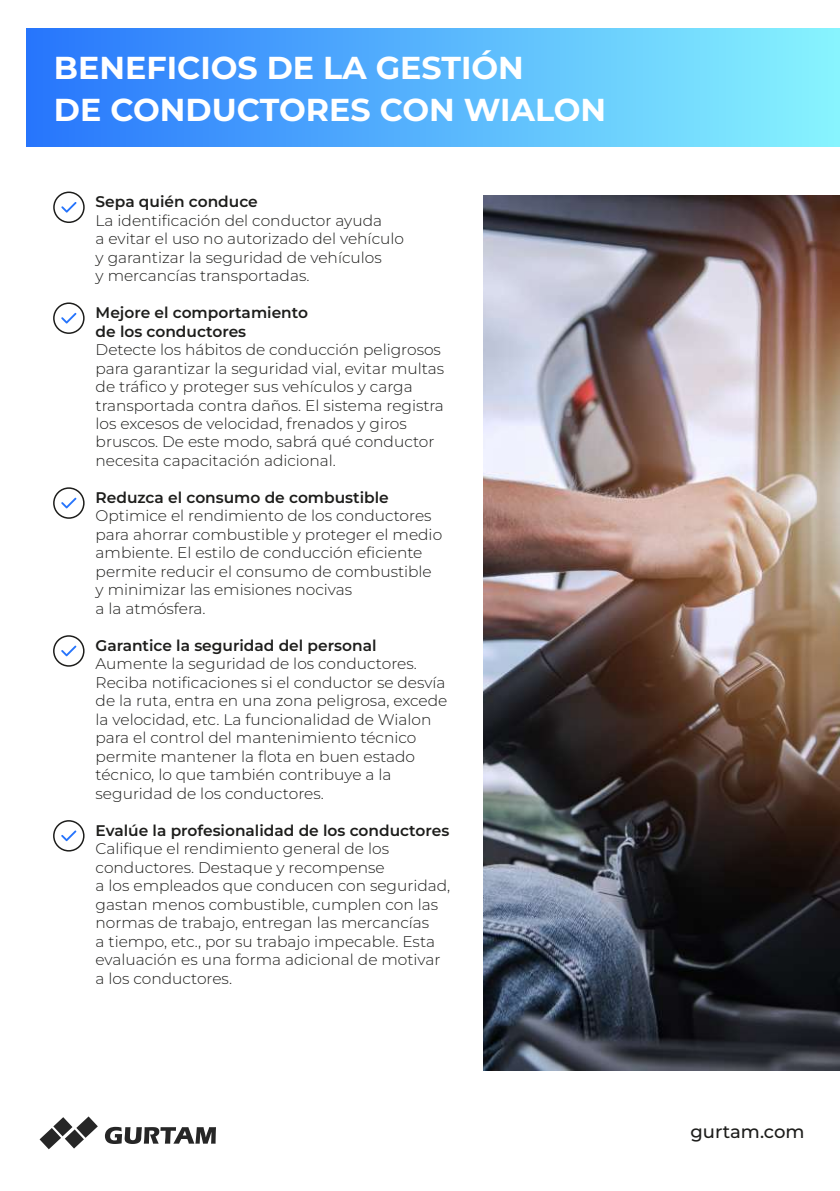
<style>
.page{position:relative;width:840px;height:1191px;background:#fff}
.page>*{position:absolute;margin:0;border:0;box-sizing:border-box;transform-origin:0 0}
.t1{font:700 31.6px/42.2px "Montserrat";color:#fff}
.t2{font:500 18px "Montserrat";color:#1d1d1b}
.t3{font:300 15.4px/18.4px "Montserrat";color:#1d1d1b}
.t4{font:600 15.4px/18.4px "Montserrat";color:#1d1d1b}
</style>
<div class="page">
<div style="left:27px;top:28px;width:812px;height:119px;background:linear-gradient(to right,#2775fc,#88f4fe)"></div>
<svg style="left:105px;top:1126px;width:111px;height:18px"></svg>
<svg style="left:40px;top:1116px;width:58px;height:33px"></svg>
<div style="left:53px;top:191px;width:32px;height:32px;border:2px solid #1d1d1b;border-radius:50%"></div>
<svg style="left:61px;top:202px;width:15px;height:11px"></svg>
<img style="left:483px;top:195px;width:356px;height:875px">
<div style="left:53px;top:302px;width:32px;height:32px;border:2px solid #1d1d1b;border-radius:50%"></div>
<svg style="left:61px;top:313px;width:15px;height:10px"></svg>
<div style="left:53px;top:487px;width:32px;height:32px;border:2px solid #1d1d1b;border-radius:50%"></div>
<svg style="left:61px;top:497px;width:15px;height:11px"></svg>
<div style="left:53px;top:635px;width:31px;height:31px;border:2px solid #1d1d1b;border-radius:50%"></div>
<svg style="left:61px;top:645px;width:15px;height:11px"></svg>
<div style="left:53px;top:820px;width:31px;height:31px;border:2px solid #1d1d1b;border-radius:50%"></div>
<svg style="left:61px;top:830px;width:15px;height:11px"></svg>
<h1 class="t1" style="left:54px;top:46px;width:553px">BENEFICIOS DE LA GESTIÓN<br>DE CONDUCTORES CON WIALON</h1>
<p class="t4" style="left:96px;top:192px;width:163px">Sepa quién conduce</p>
<p class="t3" style="left:96px;top:210px;width:310px">La identificación del conductor ayuda<br>a evitar el uso no autorizado del vehículo y garantizar la seguridad de vehículos<br>y mercancías transportadas.</p>
<p class="t4" style="left:96px;top:303px;width:214px">Mejore el comportamiento de los conductores</p>
<p class="t3" style="left:96px;top:340px;width:350px">Detecte los hábitos de conducción peligrosos para garantizar la seguridad vial, evitar multas de tráfico y proteger sus vehículos y carga transportada contra daños. El sistema registra los excesos de velocidad, frenados y giros bruscos. De este modo, sabrá qué conductor necesita capacitación adicional.</p>
<p class="t4" style="left:96px;top:488px;width:294px">Reduzca el consumo de combustible</p>
<p class="t3" style="left:96px;top:506px;width:348px">Optimice el rendimiento de los conductores para ahorrar combustible y proteger el medio ambiente. El estilo de conducción eficiente permite reducir el consumo de combustible y minimizar las emisiones nocivas<br>a la atmósfera.</p>
<p class="t4" style="left:96px;top:636px;width:282px">Garantice la seguridad del personal</p>
<p class="t3" style="left:96px;top:654px;width:353px">Aumente la seguridad de los conductores.<br>Reciba notificaciones si el conductor se desvía de la ruta, entra en una zona peligrosa, excede la velocidad, etc. La funcionalidad de Wialon para el control del mantenimiento técnico permite mantener la flota en buen estado técnico, lo que también contribuye a la seguridad de los conductores.</p>
<p class="t4" style="left:96px;top:820px;width:355px">Evalúe la profesionalidad de los conductores</p>
<p class="t3" style="left:96px;top:839px;width:356px">Califique el rendimiento general de los conductores. Destaque y recompense<br>a los empleados que conducen con seguridad, gastan menos combustible, cumplen con las normas de trabajo, entregan las mercancías<br>a tiempo, etc., por su trabajo impecable. Esta evaluación es una forma adicional de motivar a los conductores.</p>
<p class="t2" style="left:690px;top:1119px;width:115px">gurtam.com</p>
</div>
